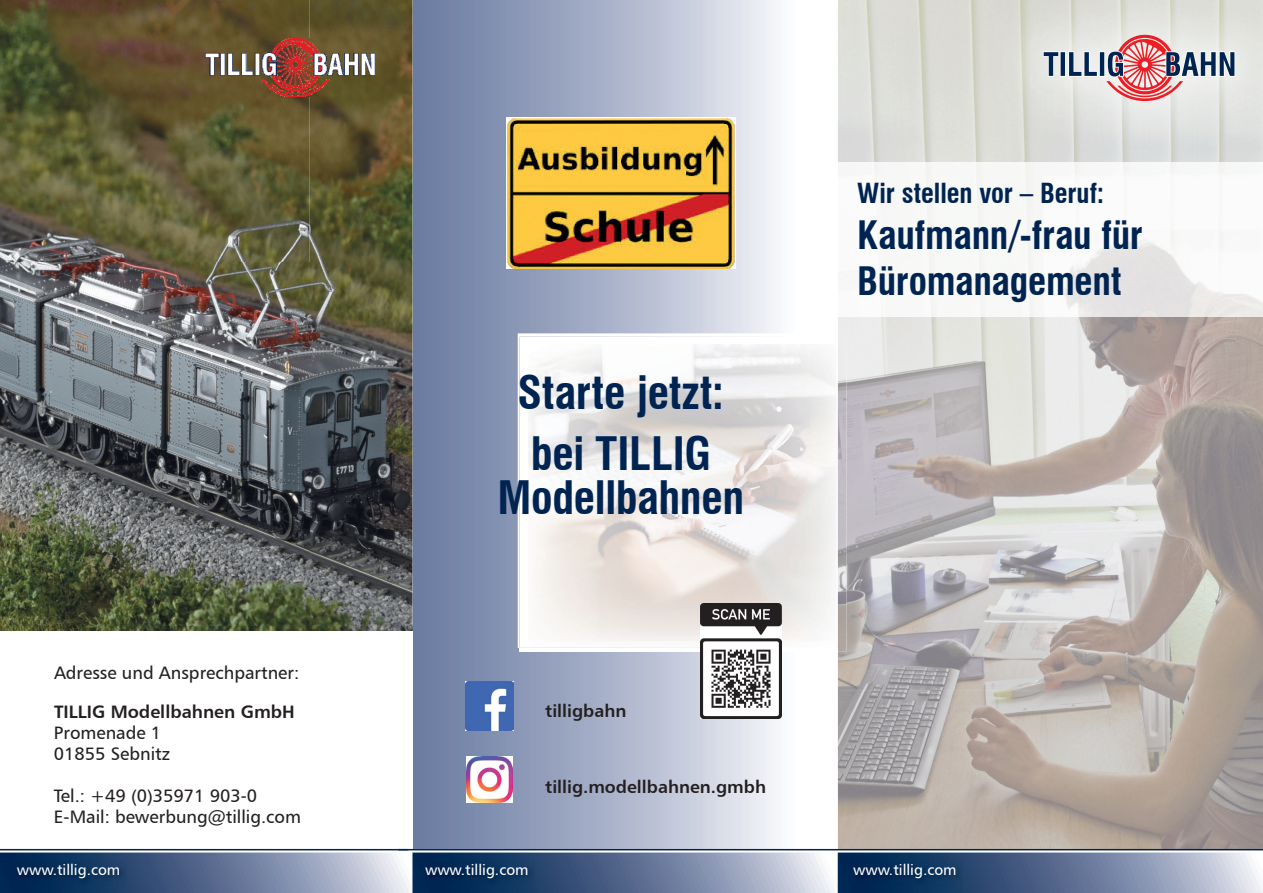
<style>
.page{position:relative;width:1263px;height:893px;background:#fff}
.page>*{position:absolute;margin:0;border:0;box-sizing:border-box;transform-origin:0 0}
.t1{font:700 condensed 45px/61.5px "Swiss 721 BT";letter-spacing:-.005em;color:#002451}
.t2{font:700 condensed 38.25px/45.9px "Swiss 721 BT";letter-spacing:-.01em;color:#002451}
.t3{font:700 condensed 27px "Swiss 721 BT";letter-spacing:-.005em;color:#002451}
.t4{font:18px/21px "Humanist 777 BT Roman B";color:#231f20}
.t5{font:18px "Humanist 777 BT Bold B";color:#231f20}
.t6{font:17.7px "Humanist 777 BT Bold B";color:#231f20}
.t7{font:15px "Humanist 777 BT Roman B";color:#fff}
</style>
<div class="page">
<img style="left:838px;top:0;width:159px;height:162px">
<img style="left:997px;top:160px;width:266px;height:2px">
<img style="left:838px;top:162px;width:425px;height:687px">
<svg style="left:412px;top:0;width:426px;height:849px"></svg>
<hr style="left:0;top:849px;width:408px;height:1px;background:#002451">
<hr style="left:836px;top:162px;width:2px;height:154px;background:#fff">
<svg style="left:0;top:852px;width:1262px;height:41px"></svg>
<hr style="left:398px;top:849px;width:865px;height:1px;background:#002451">
<img style="left:507px;top:117px;width:228px;height:152px">
<img style="left:465px;top:682px;width:48px;height:48px">
<img style="left:466px;top:756px;width:46px;height:46px">
<img style="left:851px;top:862px;width:111px;height:23px">
<img style="left:423px;top:862px;width:112px;height:23px">
<img style="left:15px;top:862px;width:111px;height:23px">
<img style="left:984px;top:0;width:279px;height:160px">
<svg style="left:1043px;top:35px;width:192px;height:66px"></svg>
<svg style="left:838px;top:333px;width:7px;height:4px"></svg>
<img style="left:520px;top:337px;width:325px;height:311px">
<img style="left:528px;top:344px;width:308px;height:297px">
<img style="left:700px;top:603px;width:81px;height:116px">
<img style="left:0;top:0;width:412px;height:630px">
<img style="left:0;top:262px;width:310px;height:365px">
<img style="left:205px;top:38px;width:170px;height:59px">
<p class="t4" style="left:54px;top:662px;width:247px">Adresse und Ansprechpartner:</p>
<p class="t5" style="left:54px;top:700px;width:242px">TILLIG Modellbahnen GmbH</p>
<p class="t4" style="left:54px;top:722px;width:118px">Promenade 1<br>01855 Sebnitz</p>
<p class="t4" style="left:54px;top:785px;width:249px">Tel.: +49 (0)35971 903-0<br>E-Mail: bewerbung@tillig.com</p>
<h1 class="t1" style="left:518px;top:361px;width:208px">Starte jetzt: bei TILLIG</h1>
<h1 class="t1" style="left:497px;top:466px;width:248px">Modellbahnen</h1>
<p class="t6" style="left:545px;top:700px;width:83px">tilligbahn</p>
<p class="t6" style="left:545px;top:775px;width:222px">tillig.modellbahnen.gmbh</p>
<h3 class="t3" style="left:857px;top:177px;width:249px">Wir stellen vor – Beruf:</h3>
<h2 class="t2" style="left:857px;top:212px;width:287px">Kaufmann/-frau für<br>Büromanagement</h2>
<p class="t7" style="left:17px;top:861px;width:105px">www.tillig.com</p>
<p class="t7" style="left:425px;top:861px;width:105px">www.tillig.com</p>
<p class="t7" style="left:853px;top:861px;width:105px">www.tillig.com</p>
</div>
